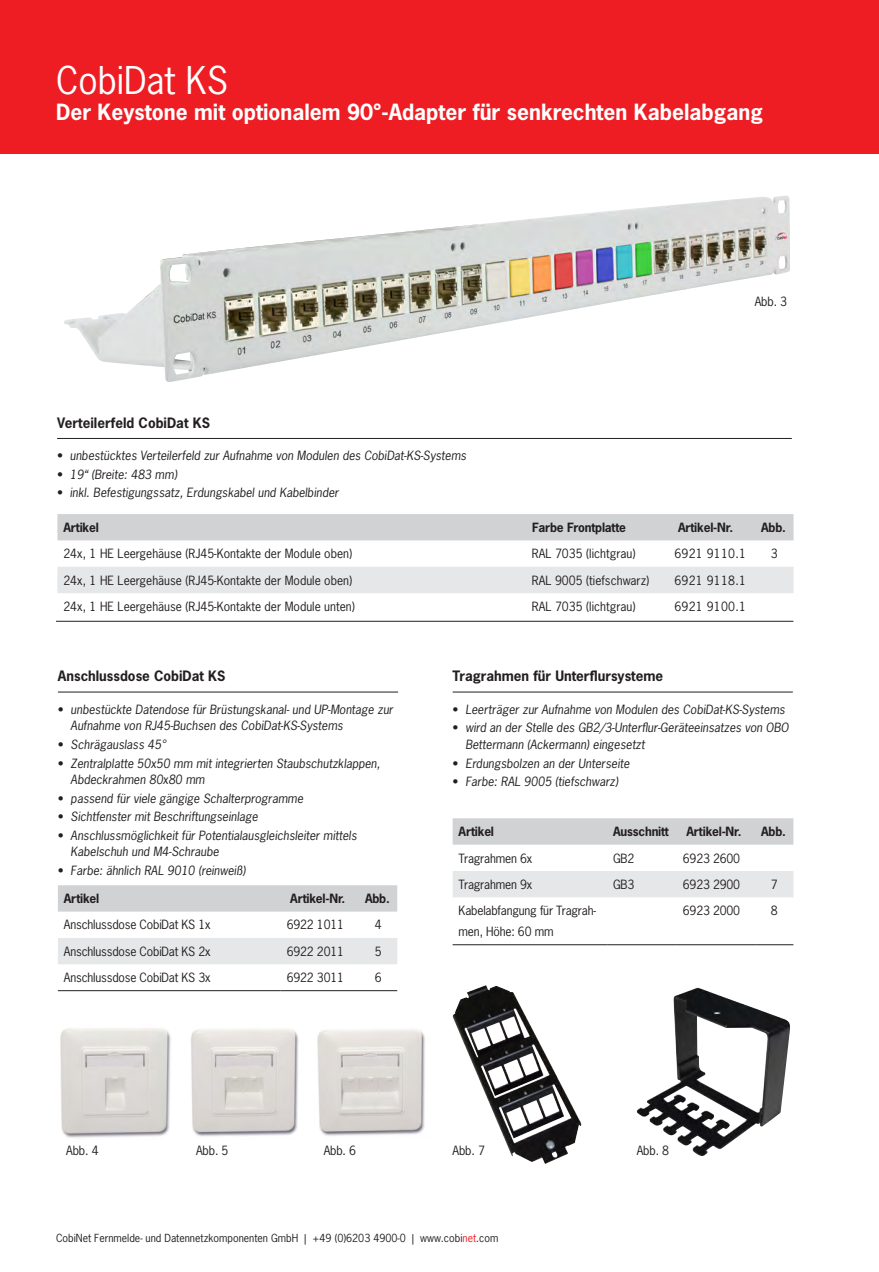
<style>
.page{position:relative;width:879px;height:1272px;background:#fff}
.page>*{position:absolute;margin:0;border:0;box-sizing:border-box;transform-origin:0 0}
.t1{font:36px "News Gothic Std";color:#fff}
.t2{font:700 21px "News Gothic Std";color:#fff}
.t3{font:700 13.5px "News Gothic Std";color:#231f20}
.t4{font:italic 12px/16.5px "News Gothic Std";color:#231f20}
.t5{font:12px/21px "News Gothic Std";letter-spacing:-.015em;color:#231f20}
.t6{font:700 12px "News Gothic Std";letter-spacing:-.015em;color:#231f20}
.t7{font:12px "News Gothic Std";letter-spacing:.02em;color:#231f20}
.t8{font:10.5px "News Gothic Std";color:#231f20}
.s1{font-style:normal}
.s2{color:#ee1d23}
</style>
<div class="page">
<div style="left:0;top:0;width:879px;height:153px;background:#ee1d23"></div>
<hr style="left:57px;top:438px;width:735px;height:1px;background:#231f20">
<hr style="left:56px;top:621px;width:737px;height:1px;background:#231f20">
<div style="left:57px;top:514px;width:736px;height:26px;background:#d1d2d4"></div>
<div style="left:57px;top:567px;width:736px;height:26px;background:#e6e7e9"></div>
<div style="left:58px;top:885px;width:339px;height:26px;background:#d1d2d4"></div>
<div style="left:58px;top:938px;width:339px;height:26px;background:#e6e7e9"></div>
<hr style="left:58px;top:990px;width:223px;height:1px;background:#231f20">
<hr style="left:281px;top:990px;width:78px;height:1px;background:#231f20">
<hr style="left:359px;top:990px;width:38px;height:1px;background:#231f20">
<hr style="left:58px;top:691px;width:340px;height:1px;background:#231f20">
<img style="left:60px;top:1028px;width:111px;height:110px">
<img style="left:191px;top:1029px;width:108px;height:108px">
<img style="left:317px;top:1029px;width:108px;height:107px">
<img style="left:64px;top:195px;width:726px;height:187px">
<div style="left:453px;top:818px;width:340px;height:26px;background:#d1d2d4"></div>
<div style="left:453px;top:871px;width:340px;height:26px;background:#e6e7e9"></div>
<hr style="left:453px;top:944px;width:154px;height:1px;background:#231f20">
<hr style="left:607px;top:944px;width:70px;height:1px;background:#231f20">
<hr style="left:677px;top:944px;width:78px;height:1px;background:#231f20">
<hr style="left:755px;top:944px;width:38px;height:1px;background:#231f20">
<hr style="left:453px;top:691px;width:340px;height:1px;background:#231f20">
<img style="left:637px;top:987px;width:153px;height:168px">
<img style="left:453px;top:985px;width:128px;height:178px">
<h1 class="t1" style="left:56px;top:58px;width:174px">CobiDat KS</h1>
<h2 class="t2" style="left:56px;top:98px;width:708px">Der Keystone mit optionalem 90°-Adapter für senkrechten Kabelabgang</h2>
<p class="t5" style="left:755px;top:290px;width:34px">Abb. 3</p>
<p class="t3" style="left:57px;top:414px;width:154px">Verteilerfeld CobiDat KS</p>
<p class="t4" style="left:57px;top:447px;width:411px"><span class="s1">•</span> unbestücktes Verteilerfeld zur Aufnahme von Modulen des CobiDat-KS-Systems</p>
<p class="t4" style="left:57px;top:466px;width:122px"><span class="s1">•</span> 19“ (Breite: 483 mm)</p>
<p class="t4" style="left:57px;top:484px;width:283px"><span class="s1">•</span> inkl. Befestigungssatz, Erdungskabel und Kabelbinder</p>
<p class="t6" style="left:63px;top:519px;width:37px">Artikel</p>
<p class="t6" style="left:532px;top:519px;width:96px">Farbe Frontplatte</p>
<p class="t6" style="left:678px;top:519px;width:57px">Artikel-Nr.</p>
<p class="t6" style="left:761px;top:519px;width:26px">Abb.</p>
<p class="t5" style="left:63px;top:543px;width:290px">24x, 1 HE Leergehäuse (RJ45-Kontakte der Module oben)</p>
<p class="t5" style="left:532px;top:543px;width:105px">RAL 7035 (lichtgrau)</p>
<p class="t7" style="left:674px;top:546px;width:73px">6921 9110.1</p>
<p class="t5" style="left:771px;top:543px;width:8px">3</p>
<p class="t5" style="left:63px;top:569px;width:290px">24x, 1 HE Leergehäuse (RJ45-Kontakte der Module oben)</p>
<p class="t5" style="left:532px;top:569px;width:119px">RAL 9005 (tiefschwarz)</p>
<p class="t7" style="left:674px;top:572px;width:73px">6921 9118.1</p>
<p class="t5" style="left:63px;top:596px;width:293px">24x, 1 HE Leergehäuse (RJ45-Kontakte der Module unten)</p>
<p class="t5" style="left:532px;top:596px;width:105px">RAL 7035 (lichtgrau)</p>
<p class="t7" style="left:674px;top:598px;width:73px">6921 9100.1</p>
<p class="t3" style="left:58px;top:667px;width:169px">Anschlussdose CobiDat KS</p>
<p class="t4" style="left:71px;top:701px;width:324px;text-indent:-13px"><span class="s1">•</span> unbestückte Datendose für Brüstungskanal- und UP-Montage zur<br>Aufnahme von RJ45-Buchsen des CobiDat-KS-Systems</p>
<p class="t4" style="left:58px;top:736px;width:110px"><span class="s1">•</span> Schrägauslass 45°</p>
<p class="t4" style="left:71px;top:755px;width:311px;text-indent:-13px"><span class="s1">•</span> Zentralplatte 50x50 mm mit integrierten Staubschutzklappen,<br>Abdeckrahmen 80x80 mm</p>
<p class="t4" style="left:58px;top:790px;width:247px"><span class="s1">•</span> passend für viele gängige Schalterprogramme</p>
<p class="t4" style="left:58px;top:808px;width:202px"><span class="s1">•</span> Sichtfenster mit Beschriftungseinlage</p>
<p class="t4" style="left:71px;top:827px;width:288px;text-indent:-13px"><span class="s1">•</span> Anschlussmöglichkeit für Potentialausgleichsleiter mittels<br>Kabelschuh und M4-Schraube</p>
<p class="t4" style="left:58px;top:862px;width:189px"><span class="s1">•</span> Farbe: ähnlich RAL 9010 (reinweiß)</p>
<p class="t6" style="left:64px;top:890px;width:37px">Artikel</p>
<p class="t6" style="left:290px;top:890px;width:57px">Artikel-Nr.</p>
<p class="t6" style="left:365px;top:890px;width:26px">Abb.</p>
<p class="t5" style="left:64px;top:914px;width:148px">Anschlussdose CobiDat KS 1x</p>
<p class="t5" style="left:287px;top:914px;width:59px">6922 1011</p>
<p class="t5" style="left:375px;top:914px;width:8px">4</p>
<p class="t5" style="left:64px;top:940px;width:148px">Anschlussdose CobiDat KS 2x</p>
<p class="t5" style="left:287px;top:940px;width:59px">6922 2011</p>
<p class="t5" style="left:375px;top:940px;width:8px">5</p>
<p class="t5" style="left:64px;top:967px;width:148px">Anschlussdose CobiDat KS 3x</p>
<p class="t5" style="left:287px;top:967px;width:59px">6922 3011</p>
<p class="t5" style="left:375px;top:967px;width:8px">6</p>
<p class="t3" style="left:453px;top:667px;width:212px">Tragrahmen für Unterflursysteme</p>
<p class="t4" style="left:453px;top:701px;width:334px"><span class="s1">•</span> Leerträger zur Aufnahme von Modulen des CobiDat-KS-Systems</p>
<p class="t4" style="left:465px;top:720px;width:325px;text-indent:-13px"><span class="s1">•</span> wird an der Stelle des GB2/3-Unterflur-Geräteeinsatzes von OBO<br>Bettermann (Ackermann) eingesetzt</p>
<p class="t4" style="left:453px;top:755px;width:178px"><span class="s1">•</span> Erdungsbolzen an der Unterseite</p>
<p class="t4" style="left:453px;top:773px;width:167px"><span class="s1">•</span> Farbe: RAL 9005 (tiefschwarz)</p>
<p class="t6" style="left:459px;top:823px;width:37px">Artikel</p>
<p class="t6" style="left:613px;top:823px;width:57px">Ausschnitt</p>
<p class="t6" style="left:686px;top:823px;width:57px">Artikel-Nr.</p>
<p class="t6" style="left:761px;top:823px;width:26px">Abb.</p>
<p class="t5" style="left:459px;top:847px;width:75px">Tragrahmen 6x</p>
<p class="t5" style="left:613px;top:847px;width:23px">GB2</p>
<p class="t5" style="left:683px;top:847px;width:59px">6923 2600</p>
<p class="t5" style="left:459px;top:873px;width:75px">Tragrahmen 9x</p>
<p class="t5" style="left:613px;top:873px;width:23px">GB3</p>
<p class="t5" style="left:683px;top:873px;width:59px">6923 2900</p>
<p class="t5" style="left:771px;top:873px;width:8px">7</p>
<p class="t5" style="left:459px;top:900px;width:139px">Kabelabfangung für Tragrah&shy;men, Höhe: 60 mm</p>
<p class="t5" style="left:683px;top:900px;width:59px">6923 2000</p>
<p class="t5" style="left:771px;top:900px;width:8px">8</p>
<p class="t5" style="left:66px;top:1139px;width:34px">Abb. 4</p>
<p class="t5" style="left:196px;top:1139px;width:34px">Abb. 5</p>
<p class="t5" style="left:324px;top:1139px;width:34px">Abb. 6</p>
<p class="t5" style="left:453px;top:1139px;width:34px">Abb. 7</p>
<p class="t5" style="left:637px;top:1139px;width:34px">Abb. 8</p>
<p class="t8" style="left:56px;top:1231px;width:444px">CobiNet Fernmelde- und Datennetzkomponenten GmbH | +49 (0)6203 4900-0 | www.cobi<span class="s2">net</span>.com</p>
</div>
